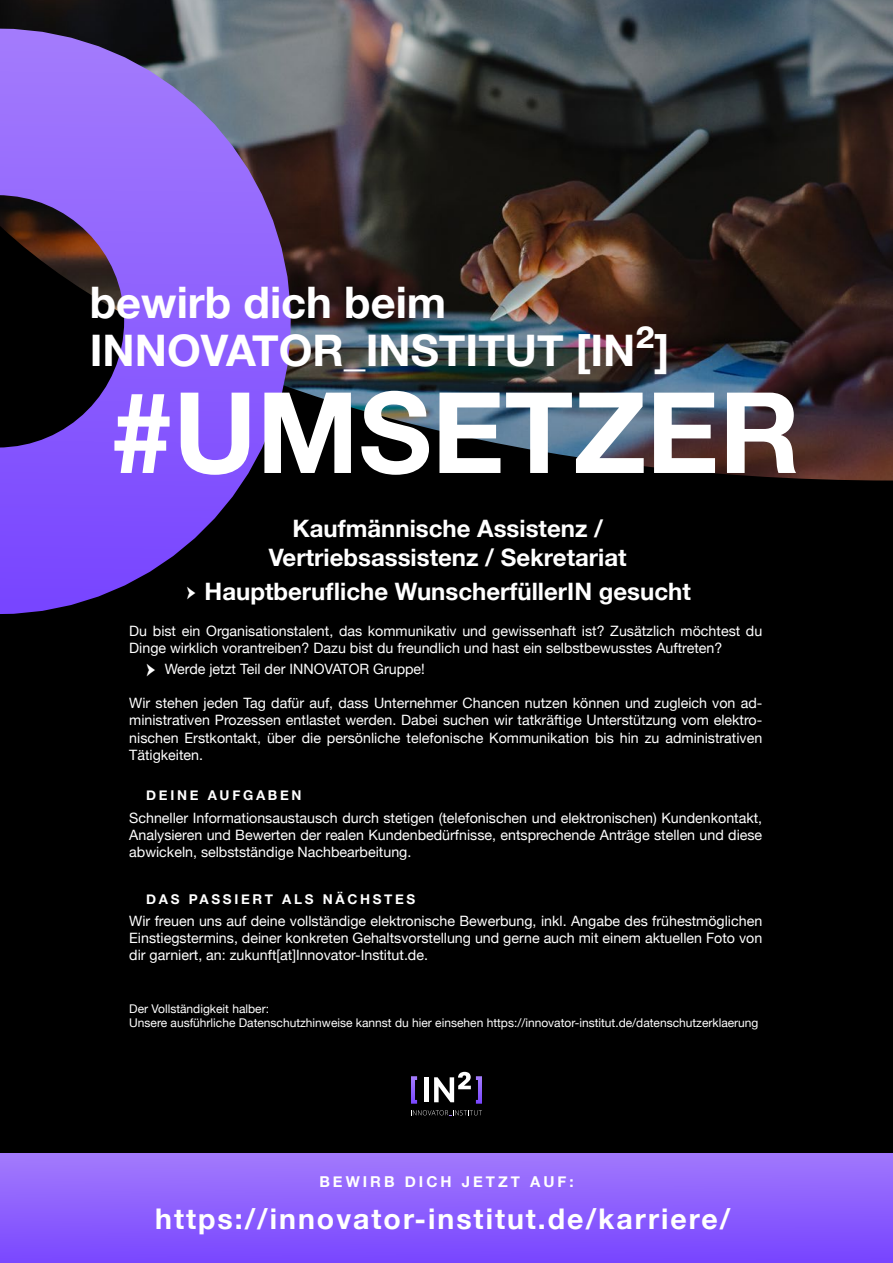
<style>
.page{position:relative;width:893px;height:1263px;background:#fff}
.page>*{position:absolute;margin:0;border:0;box-sizing:border-box;transform-origin:0 0}
.t1{font:700 112.5px "Helvetica Neue";color:#fff}
.t2{font:700 43.5px/48px "Helvetica Neue";color:#fff}
.t3{font:700 28.5px "Helvetica Neue";letter-spacing:.07em;color:#fff}
.t4{font:700 24px/28.8px "Helvetica Neue";color:#fff;text-align:center}
.t5{font:22.5px "Minion Pro";color:#fff}
.t6{font:700 15px "Helvetica Neue";letter-spacing:.2em;color:#fff}
.t7{font:14.25px/17.1px "Helvetica Neue";color:#fff;text-align:justify}
.t8{font:700 13.5px "Helvetica Neue";letter-spacing:.2em;color:#fff}
.t9{font:12px/14.4px "Helvetica Neue";color:#fff}
.s1{font-size:49.8px}
.s2{font-family:"Minion Pro";font-weight:400;font-size:22.5px}
</style>
<div class="page">
<div style="left:0;top:0;width:893px;height:1211px;background:#000"></div>
<div style="left:0;top:1154px;width:893px;height:109px;background:linear-gradient(to bottom,#a179fc,#7845ff)"></div>
<img style="left:0;top:0;width:893px;height:480px">
<svg style="left:0;top:29px;width:291px;height:585px"></svg>
<svg style="left:411px;top:1076px;width:6px;height:28px"></svg>
<div style="left:424px;top:1077px;width:5px;height:25px;background:#fff"></div>
<svg style="left:434px;top:1072px;width:48px;height:32px"></svg>
<svg style="left:411px;top:1110px;width:71px;height:6px"></svg>
<h2 class="t2" style="left:90px;top:280px;width:581px">bewirb dich beim<br>INNOVATOR_INSTITUT [IN<span class="s1">²</span>]</h2>
<h1 class="t1" style="left:111px;top:345px;width:691px">#UMSETZER</h1>
<h3 class="t4" style="left:269px;top:514px;width:359px">Kaufmännische Assistenz /<br>Vertriebsassistenz / Sekretariat</h3>
<h3 class="t4" style="left:187px;top:578px;width:506px"><span class="s2">→</span> Hauptberufliche WunscherfüllerIN gesucht</h3>
<p class="t7" style="left:129px;top:623px;width:635px">Du bist ein Organisationstalent, das kommunikativ und gewissenhaft ist? Zusätzlich möchtest du<br>Dinge wirklich vorantreiben? Dazu bist du freundlich und hast ein selbstbewusstes Auftreten?</p>
<p class="t7" style="left:165px;top:661px;width:262px">Werde jetzt Teil der INNOVATOR Gruppe!</p>
<p class="t7" style="left:129px;top:695px;width:635px">Wir stehen jeden Tag dafür auf, dass Unternehmer Chancen nutzen können und zugleich von ad&shy;ministrativen Prozessen entlastet werden. Dabei suchen wir tatkräftige Unterstützung vom elektro&shy;nischen Erstkontakt, über die persönliche telefonische Kommunikation bis hin zu administrativen Tätigkeiten.</p>
<h3 class="t5" style="left:146px;top:653px;width:11px">→</h3>
<p class="t8" style="left:146px;top:785px;width:157px">DEINE AUFGABEN</p>
<p class="t7" style="left:129px;top:810px;width:634px">Schneller Informationsaustausch durch stetigen (telefonischen und elektronischen) Kundenkontakt, Analysieren und Bewerten der realen Kundenbedürfnisse, entsprechende Anträge stellen und diese abwickeln, selbstständige Nachbearbeitung.</p>
<p class="t8" style="left:146px;top:888px;width:271px">DAS PASSIERT ALS NÄCHSTES</p>
<p class="t7" style="left:129px;top:913px;width:635px">Wir freuen uns auf deine vollständige elektronische Bewerbung, inkl. Angabe des frühestmöglichen Einstiegstermins, deiner konkreten Gehaltsvorstellung und gerne auch mit einem aktuellen Foto von dir garniert, an: zukunft[at]Innovator-Institut.de.</p>
<p class="t9" style="left:129px;top:1002px;width:631px">Der Vollständigkeit halber:<br>Unsere ausführliche Datenschutzhinweise kannst du hier einsehen https://innovator-institut.de/datenschutzerklaerung</p>
<p class="t6" style="left:319px;top:1170px;width:256px">BEWIRB DICH JETZT AUF:</p>
<h3 class="t3" style="left:155px;top:1196px;width:577px">https://innovator-institut.de/karriere/</h3>
</div>
